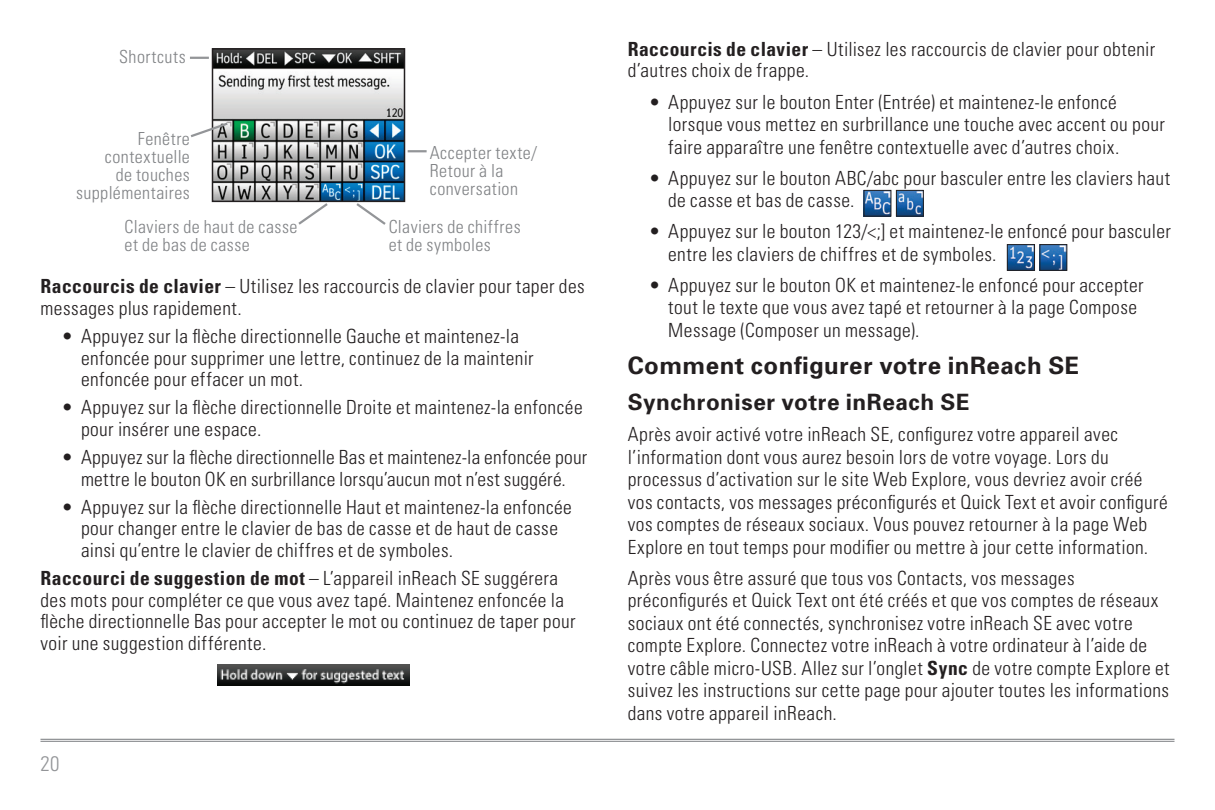
<style>
.page{position:relative;width:1215px;height:810px;background:#fff}
.page>*{position:absolute;margin:0;border:0;box-sizing:border-box;transform-origin:0 0}
.t1{font:700 24px "Univers";letter-spacing:.025em;color:#231f20}
.t2{font:700 22.5px "Univers";letter-spacing:.025em;color:#231f20}
.t3{font:300 condensed 21px "Univers";color:#939598}
.t4{font:300 condensed 19.5px/22.5px "Univers";letter-spacing:.025em;color:#231f20}
.t5{font:300 condensed 18px/18px "Univers";letter-spacing:.025em;color:#808285}
.s1{font-weight:700}
</style>
<div class="page">
<hr style="left:40px;top:741px;width:1134px;height:1px;background:#939598">
<hr style="left:40px;top:739px;width:1134px;height:1px;background:#939598">
<img style="left:215px;top:51px;width:187px;height:148px">
<div style="left:212px;top:48px;width:193px;height:154px;border:2px solid #231f20"></div>
<svg style="left:354px;top:201px;width:34px;height:24px"></svg>
<svg style="left:296px;top:201px;width:34px;height:24px"></svg>
<svg style="left:408px;top:150px;width:19px;height:2px"></svg>
<svg style="left:190px;top:121px;width:40px;height:18px"></svg>
<svg style="left:190px;top:57px;width:19px;height:2px"></svg>
<img style="left:218px;top:665px;width:192px;height:20px">
<img style="left:898px;top:192px;width:24px;height:22px">
<div style="left:896px;top:190px;width:28px;height:26px;border:1px solid #231f20"></div>
<img style="left:866px;top:192px;width:23px;height:22px">
<div style="left:864px;top:190px;width:27px;height:26px;border:1px solid #231f20"></div>
<img style="left:1009px;top:246px;width:24px;height:23px">
<div style="left:1007px;top:244px;width:28px;height:27px;border:1px solid #231f20"></div>
<img style="left:1042px;top:246px;width:23px;height:23px">
<div style="left:1040px;top:244px;width:27px;height:27px;border:1px solid #231f20"></div>
<p class="t5" style="left:119px;top:47px;width:68px">Shortcuts</p>
<p class="t5" style="left:76px;top:130px;width:115px;text-align:right">Fenêtre contextuelle<br>de touches supplémentaires</p>
<p class="t5" style="left:125px;top:218px;width:175px">Claviers de haut de casse et de bas de casse</p>
<p class="t5" style="left:430px;top:143px;width:109px">Accepter texte/<br>Retour à la conversation</p>
<p class="t5" style="left:389px;top:218px;width:134px">Claviers de chiffres et de symboles</p>
<p class="t4" style="left:40px;top:275px;width:546px;line-height:21.6px"><span class="s1">Raccourcis de clavier</span> – Utilisez les raccourcis de clavier pour taper des messages plus rapidement.</p>
<p class="t4" style="left:81px;top:325px;width:454px;line-height:21.6px;text-indent:-19px">• Appuyez sur la flèche directionnelle Gauche et maintenez-la enfoncée pour supprimer une lettre, continuez de la maintenir enfoncée pour effacer un mot.</p>
<p class="t4" style="left:81px;top:396px;width:503px;line-height:21.6px;text-indent:-19px">• Appuyez sur la flèche directionnelle Droite et maintenez-la enfoncée pour insérer une espace.</p>
<p class="t4" style="left:62px;top:446px;width:527px;line-height:21.6px;text-align:center">• Appuyez sur la flèche directionnelle Bas et maintenez-la enfoncée pour mettre le bouton OK en surbrillance lorsqu’aucun mot n’est suggéré.</p>
<p class="t4" style="left:81px;top:496px;width:492px;line-height:21.6px;text-indent:-19px">• Appuyez sur la flèche directionnelle Haut et maintenez-la enfoncée pour changer entre le clavier de bas de casse et de haut de casse ainsi qu’entre le clavier de chiffres et de symboles.</p>
<p class="t4" style="left:40px;top:567px;width:537px;line-height:21.6px"><span class="s1">Raccourci de suggestion de mot</span> – L’appareil inReach SE suggérera des mots pour compléter ce que vous avez tapé. Maintenez enfoncée la flèche directionnelle Bas pour accepter le mot ou continuez de taper pour voir une suggestion différente.</p>
<p class="t3" style="left:40px;top:751px;width:20px">20</p>
<p class="t4" style="left:628px;top:38px;width:529px;line-height:21.6px"><span class="s1">Raccourcis de clavier</span> – Utilisez les raccourcis de clavier pour obtenir d’autres choix de frappe.</p>
<p class="t4" style="left:668px;top:90px;width:498px;text-indent:-19px">• Appuyez sur le bouton Enter (Entrée) et maintenez-le enfoncé lorsque vous mettez en surbrillance une touche avec accent ou pour faire apparaître une fenêtre contextuelle avec d’autres choix.</p>
<p class="t4" style="left:668px;top:166px;width:503px;text-indent:-19px">• Appuyez sur le bouton ABC/abc pour basculer entre les claviers haut de casse et bas de casse.</p>
<p class="t4" style="left:668px;top:220px;width:504px;text-indent:-19px">• Appuyez sur le bouton 123/&lt;;] et maintenez-le enfoncé pour basculer entre les claviers de chiffres et de symboles.</p>
<p class="t4" style="left:668px;top:274px;width:477px;text-indent:-19px">• Appuyez sur le bouton OK et maintenez-le enfoncé pour accepter tout le texte que vous avez tapé et retourner à la page Compose<br>Message (Composer un message).</p>
<p class="t1" style="left:628px;top:350px;width:453px">Comment configurer votre inReach SE</p>
<p class="t2" style="left:628px;top:387px;width:344px">Synchroniser votre inReach SE</p>
<p class="t4" style="left:628px;top:423px;width:542px">Après avoir activé votre inReach SE, configurez votre appareil avec l’information dont vous aurez besoin lors de votre voyage. Lors du processus d’activation sur le site Web Explore, vous devriez avoir créé vos contacts, vos messages préconfigurés et Quick Text et avoir configuré vos comptes de réseaux sociaux. Vous pouvez retourner à la page Web Explore en tout temps pour modifier ou mettre à jour cette information.</p>
<p class="t4" style="left:628px;top:566px;width:543px">Après vous être assuré que tous vos Contacts, vos messages préconfigurés et Quick Text ont été créés et que vos comptes de réseaux sociaux ont été connectés, synchronisez votre inReach SE avec votre compte Explore. Connectez votre inReach à votre ordinateur à l’aide de votre câble micro-USB. Allez sur l’onglet <span class="s1">Sync</span> de votre compte Explore et suivez les instructions sur cette page pour ajouter toutes les informations dans votre appareil inReach.</p>
</div>
